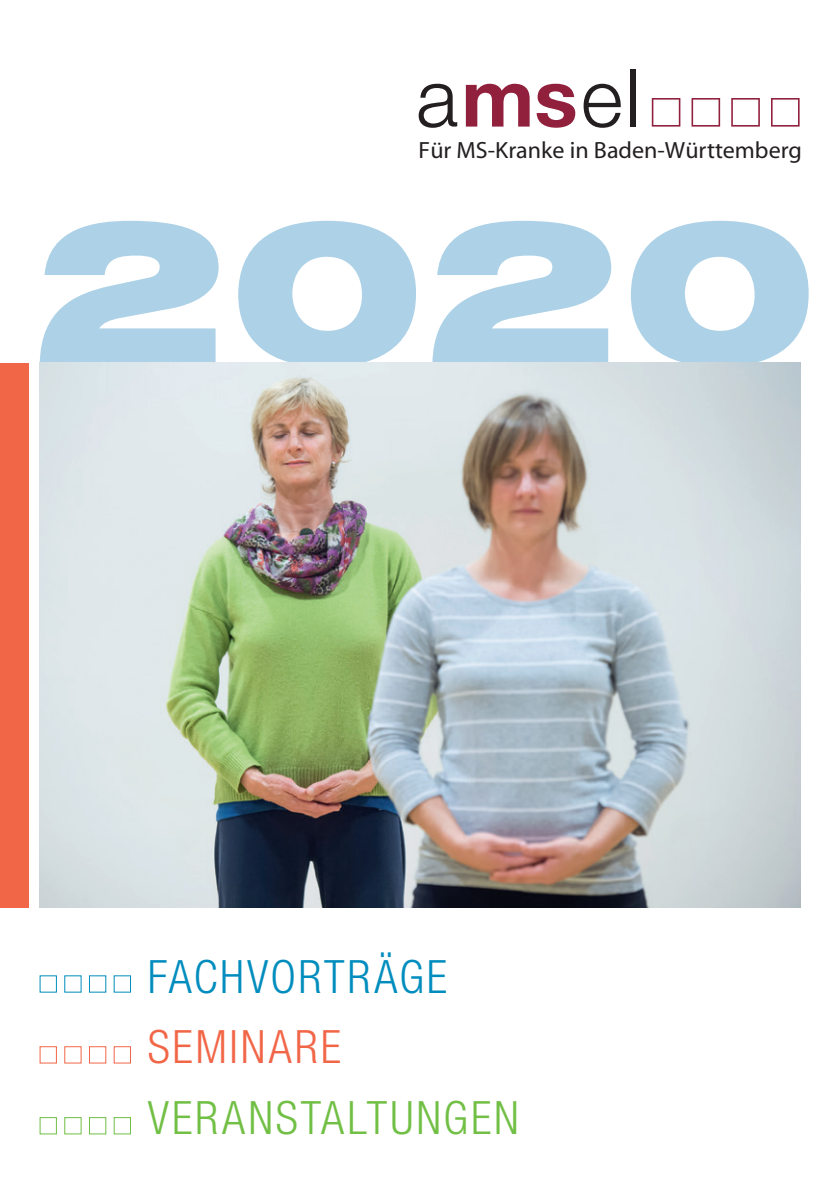
<style>
.page{position:relative;width:840px;height:1191px;background:#fff}
.page>*{position:absolute;margin:0;border:0;box-sizing:border-box;transform-origin:0 0}
.t1{font:900 expanded 200px "Helvetica Neue LT Pro";color:#add2e7}
.t2{font:300 condensed 46px "Helvetica Neue LT Pro";letter-spacing:.06em;color:#71bf44}
.t3{font:300 condensed 46px "Helvetica Neue LT Pro";letter-spacing:.055em;color:#008dbd}
.t4{font:300 condensed 46px "Helvetica Neue LT Pro";letter-spacing:.06em;color:#f26648}
.t5{font:23.6px "Myriad";color:#231f20}
</style>
<div class="page">
<svg style="left:418px;top:84px;width:39px;height:44px"></svg>
<svg style="left:465px;top:84px;width:64px;height:43px"></svg>
<svg style="left:536px;top:84px;width:39px;height:44px"></svg>
<svg style="left:583px;top:84px;width:37px;height:44px"></svg>
<div style="left:630px;top:69px;width:5px;height:58px;background:#231f20"></div>
<svg style="left:651px;top:98px;width:29px;height:29px"></svg>
<svg style="left:691px;top:98px;width:28px;height:29px"></svg>
<svg style="left:731px;top:98px;width:28px;height:29px"></svg>
<svg style="left:771px;top:98px;width:28px;height:29px"></svg>
<div style="left:0;top:363px;width:28px;height:544px;background:#f26648"></div>
<img style="left:40px;top:363px;width:759px;height:544px">
<div style="left:40px;top:1046px;width:17px;height:17px;border:1px solid #f26648"></div>
<div style="left:89px;top:1046px;width:17px;height:17px;border:1px solid #f26648"></div>
<div style="left:64px;top:1046px;width:17px;height:17px;border:1px solid #f26648"></div>
<div style="left:114px;top:1046px;width:17px;height:17px;border:1px solid #f26648"></div>
<div style="left:40px;top:1117px;width:17px;height:17px;border:1px solid #71bf44"></div>
<div style="left:89px;top:1117px;width:17px;height:17px;border:1px solid #71bf44"></div>
<div style="left:64px;top:1117px;width:17px;height:17px;border:1px solid #71bf44"></div>
<div style="left:114px;top:1117px;width:17px;height:17px;border:1px solid #71bf44"></div>
<p class="t5" style="left:418px;top:138px;width:384px">Für MS-Kranke in Baden-Württemberg</p>
<h1 class="t1" style="left:34px;top:161px;width:783px">2020</h1>
<h2 class="t3" style="left:148px;top:949px;width:301px">FACHVORTRÄGE</h2>
<h2 class="t4" style="left:148px;top:1020px;width:195px">SEMINARE</h2>
<h2 class="t2" style="left:148px;top:1091px;width:372px">VERANSTALTUNGEN</h2>
</div>
